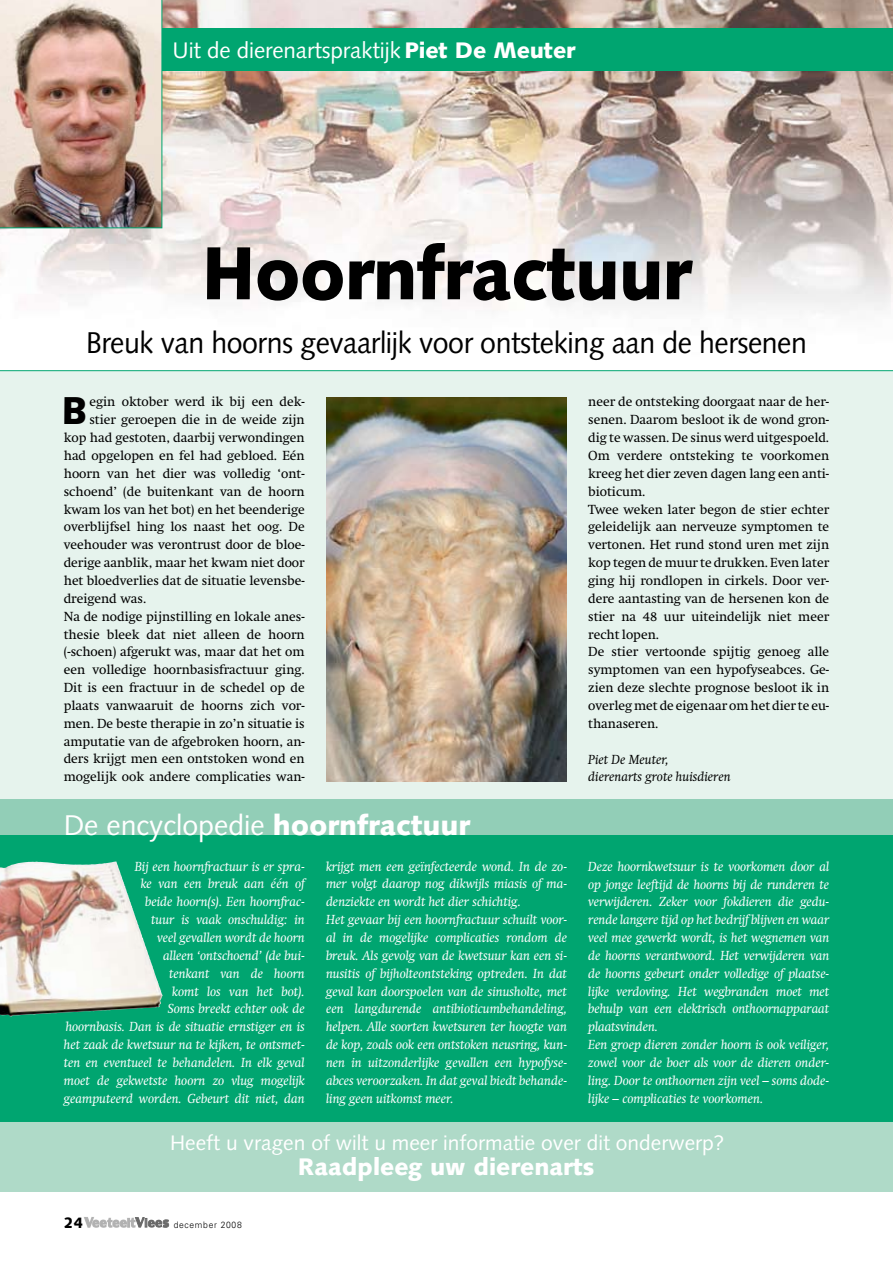
<style>
.page{position:relative;width:893px;height:1263px;background:#fff}
.page>*{position:absolute;margin:0;border:0;box-sizing:border-box;transform-origin:0 0}
.t1{font:900 75px "Syntax";letter-spacing:-.015em;color:#000;scale:.95 1}
.t2{font:900 38.85px "Syntax";color:#000}
.t3{font:30px "Syntax";letter-spacing:-.015em;color:#000;scale:.95 1}
.t4{font:28.5px "Syntax";color:#fff}
.t5{font:900 24px "Syntax";color:#fff}
.t6{font:22.5px "Syntax";letter-spacing:-.005em;color:#fff}
.t7{font:21px "Syntax";color:#fff}
.t8{font:900 15px "Syntax";color:#000}
.t9{font:italic 13.05px/17.9px "Swift";color:#fff}
.t10{font:13.05px/17.9px "Swift";color:#000}
.t11{font:italic 13.05px/17.9px "Swift";color:#000}
.t12{font:300 9px "Univers";letter-spacing:.08em;color:#000;scale:.95 1}
.s1{font-weight:900}
</style>
<div class="page">
<svg style="left:84px;top:1217px;width:86px;height:11px"></svg>
<div style="left:0;top:1102px;width:893px;height:90px;background:#afdac8"></div>
<div style="left:0;top:371px;width:893px;height:428px;background:#e6f3ed"></div>
<div style="left:0;top:799px;width:893px;height:72px;background:#92ceb7"></div>
<img style="left:0;top:0;width:893px;height:312px">
<div style="left:0;top:835px;width:893px;height:286px;background:#00a570"></div>
<img style="left:326px;top:397px;width:241px;height:384px">
<img style="left:0;top:862px;width:163px;height:155px">
<hr style="left:0;top:370px;width:893px;height:1px;background:#00a570">
<hr style="left:0;top:1120px;width:893px;height:2px;background:#00a570">
<div style="left:0;top:28px;width:893px;height:43px;background:#00a570"></div>
<img style="left:0;top:0;width:162px;height:228px">
<h3 class="t6" style="left:173px;top:37px;width:404px">Uit de dierenartspraktijk <span class="s1">Piet De Meuter</span></h3>
<h1 class="t1" style="left:202px;top:229px;width:517px">Hoornfractuur</h1>
<h3 class="t3" style="left:86px;top:325px;width:760px">Breuk van hoorns gevaarlijk voor ontsteking aan de hersenen</h3>
<h2 class="t2" style="left:62px;top:388px;width:27px">B</h2>
<p class="t10" style="left:89px;top:393px;width:217px">egin oktober werd ik bij een dek-</p>
<p class="t10" style="left:89px;top:411px;width:217px">stier geroepen die in de weide zijn</p>
<p class="t10" style="left:64px;top:429px;width:242px">kop had gestoten, daarbij verwondingen</p>
<p class="t10" style="left:64px;top:447px;width:242px">had opgelopen en fel had gebloed. Eén</p>
<p class="t10" style="left:64px;top:464px;width:242px">hoorn van het dier was volledig ‘ont-</p>
<p class="t10" style="left:64px;top:482px;width:242px">schoend’ (de buitenkant van de hoorn</p>
<p class="t10" style="left:64px;top:500px;width:242px">kwam los van het bot) en het beenderige</p>
<p class="t10" style="left:64px;top:518px;width:242px">overblijfsel hing los naast het oog. De</p>
<p class="t10" style="left:64px;top:536px;width:242px">veehouder was verontrust door de bloe-</p>
<p class="t10" style="left:64px;top:554px;width:242px">derige aanblik, maar het kwam niet door</p>
<p class="t10" style="left:64px;top:572px;width:242px">het bloedverlies dat de situatie levensbe-</p>
<p class="t10" style="left:64px;top:589px;width:84px">dreigend was.</p>
<p class="t10" style="left:64px;top:607px;width:242px">Na de nodige pijnstilling en lokale anes-</p>
<p class="t10" style="left:64px;top:625px;width:242px">thesie bleek dat niet alleen de hoorn</p>
<p class="t10" style="left:64px;top:643px;width:242px">(-schoen) afgerukt was, maar dat het om</p>
<p class="t10" style="left:64px;top:661px;width:242px">een volledige hoornbasisfractuur ging.</p>
<p class="t10" style="left:64px;top:679px;width:242px">Dit is een fractuur in de schedel op de</p>
<p class="t10" style="left:64px;top:697px;width:242px">plaats vanwaaruit de hoorns zich vor-</p>
<p class="t10" style="left:64px;top:714px;width:242px">men. De beste therapie in zo’n situatie is</p>
<p class="t10" style="left:64px;top:732px;width:242px">amputatie van de afgebroken hoorn, an-</p>
<p class="t10" style="left:64px;top:750px;width:242px">ders krijgt men een ontstoken wond en</p>
<p class="t10" style="left:64px;top:768px;width:242px">mogelijk ook andere complicaties wan-</p>
<h3 class="t4" style="left:64px;top:808px;width:408px">De encyclopedie <span class="s1">hoornfractuur</span></h3>
<p class="t9" style="left:64px;top:857px;width:242px;text-align:right">Bij een hoornfractuur is er spra-<br>ke van een breuk aan één of<br>beide hoorn(s). Een hoornfrac-<br>tuur is vaak onschuldig: in<br>veel gevallen wordt de hoorn<br>alleen ‘ontschoend’ (de bui-<br>tenkant van de hoorn<br>komt los van het bot).<br>Soms breekt echter ook de<br>hoornbasis. Dan is de situatie ernstiger en is het zaak de kwetsuur na te kijken, te ontsmet&shy;ten en eventueel te behandelen. In elk geval moet de gekwetste hoorn zo vlug mogelijk geamputeerd worden. Gebeurt dit niet, dan</p>
<p class="t9" style="left:326px;top:857px;width:242px">krijgt men een geïnfecteerde wond. In de zo&shy;mer volgt daarop nog dikwijls miasis of ma&shy;denziekte en wordt het dier schichtig.<br>Het gevaar bij een hoornfractuur schuilt voor&shy;al in de mogelijke complicaties rondom de breuk. Als gevolg van de kwetsuur kan een si&shy;nusitis of bijholteontsteking optreden. In dat geval kan doorspoelen van de sinusholte, met een langdurende antibioticumbehandeling, helpen. Alle soorten kwetsuren ter hoogte van de kop, zoals ook een ontstoken neusring, kun&shy;nen in uitzonderlijke gevallen een hypofyse&shy;abces veroorzaken. In dat geval biedt behande&shy;ling geen uitkomst meer.</p>
<p class="t10" style="left:588px;top:393px;width:242px">neer de ontsteking doorgaat naar de her&shy;senen. Daarom besloot ik de wond gron&shy;dig te wassen. De sinus werd uitgespoeld.<br>Om verdere ontsteking te voorkomen kreeg het dier zeven dagen lang een anti&shy;bioticum.<br>Twee weken later begon de stier echter geleidelijk aan nerveuze symptomen te vertonen. Het rund stond uren met zijn kop tegen de muur te drukken. Even later ging hij rondlopen in cirkels. Door ver&shy;dere aantasting van de hersenen kon de stier na 48 uur uiteindelijk niet meer recht lopen.<br>De stier vertoonde spijtig genoeg alle symptomen van een hypofyseabces. Ge&shy;zien deze slechte prognose besloot ik in overleg met de eigenaar om het dier te eu&shy;thanaseren.</p>
<p class="t11" style="left:588px;top:750px;width:144px">Piet De Meuter,<br>dierenarts grote huisdieren</p>
<p class="t9" style="left:588px;top:857px;width:242px">Deze hoornkwetsuur is te voorkomen door al op jonge leeftijd de hoorns bij de runderen te verwijderen. Zeker voor fokdieren die gedu&shy;rende langere tijd op het bedrijf blijven en waar veel mee gewerkt wordt, is het wegnemen van de hoorns verantwoord. Het verwijderen van de hoorns gebeurt onder volledige of plaatse&shy;lijke verdoving. Het wegbranden moet met behulp van een elektrisch onthoornapparaat plaatsvinden.<br>Een groep dieren zonder hoorn is ook veiliger, zowel voor de boer als voor de dieren onder&shy;ling. Door te onthoornen zijn veel – soms dode&shy;lijke – complicaties te voorkomen.</p>
<h3 class="t7" style="left:170px;top:1130px;width:556px">Heeft u vragen of wilt u meer informatie over dit onderwerp?</h3>
<h3 class="t5" style="left:298px;top:1153px;width:298px">Raadpleeg uw dierenarts</h3>
<p class="t8" style="left:64px;top:1213px;width:21px">24</p>
<p class="t12" style="left:174px;top:1219px;width:73px">december 2008</p>
</div>
